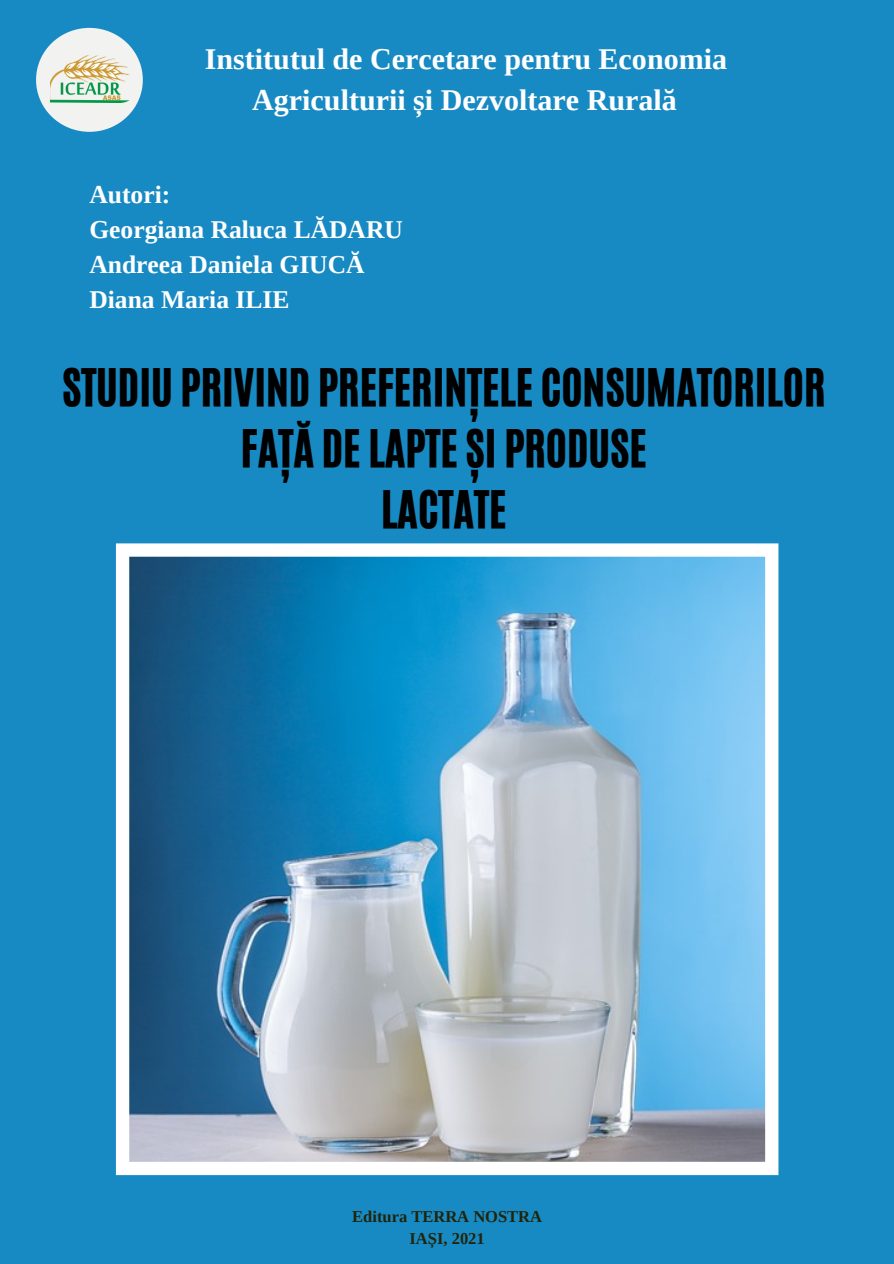
<style>
.page{position:relative;width:894px;height:1264px;background:#fff}
.page>*{position:absolute;margin:0;border:0;box-sizing:border-box;transform-origin:0 0}
.t1{font:43.5px/60.8px "CA Generated";color:#000;text-align:center}
.t2{font:700 30px "Tinos";color:#fff}
.t3{font:700 25.5px "Tinos";color:#fff}
.t4{font:700 16.5px "Tinos";color:#20250d}
</style>
<div class="page">
<div style="left:0;top:0;width:893px;height:1263px;background:#188ac3"></div>
<svg style="left:36px;top:28px;width:107px;height:104px"></svg>
<img style="left:50px;top:55px;width:81px;height:48px">
<svg style="left:116px;top:543px;width:662px;height:632px;background:#76a8c6"></svg>
<p class="t2" style="left:205px;top:42px;width:523px">Institutul de Cercetare pentru Economia</p>
<p class="t2" style="left:252px;top:83px;width:426px">Agriculturii și Dezvoltare Rurală</p>
<p class="t3" style="left:89px;top:180px;width:82px">Autori:</p>
<p class="t3" style="left:89px;top:215px;width:315px">Georgiana Raluca LĂDARU</p>
<p class="t3" style="left:89px;top:250px;width:276px">Andreea Daniela GIUCĂ</p>
<p class="t3" style="left:89px;top:285px;width:201px">Diana Maria ILIE</p>
<p class="t1" style="left:62px;top:357px;width:764px">STUDIU PRIVIND PREFERINȚELE CONSUMATORILOR<br>FAȚĂ DE LAPTE ȘI PRODUSE</p>
<p class="t1" style="left:381px;top:479px;width:127px">LACTATE</p>
<p class="t4" style="left:352px;top:1206px;width:191px">Editura TERRA NOSTRA</p>
<p class="t4" style="left:409px;top:1229px;width:77px">IAȘI, 2021</p>
</div>
